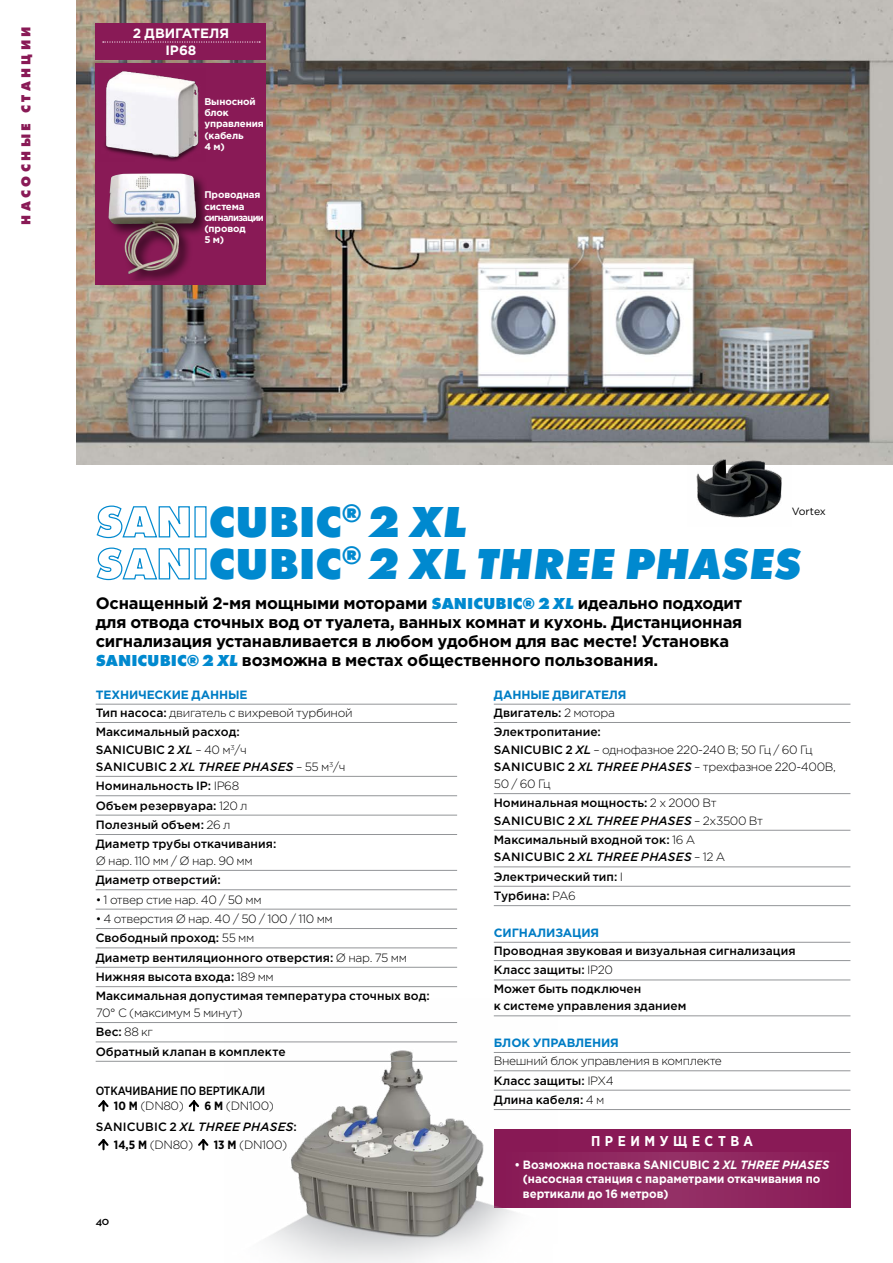
<style>
.page{position:relative;width:893px;height:1263px;background:#fff}
.page>*{position:absolute;margin:0;border:0;box-sizing:border-box;transform-origin:0 0}
.t1{font:italic 800 45px/42px "Futura New";letter-spacing:.005em;color:#0089cf}
.t2{font:700 16.5px/18.8px "Gotham Pro";letter-spacing:-.01em;color:#000}
.t3{font:700 14.25px "Gotham Pro Narrow";letter-spacing:.32em;color:#fff}
.t4{font:800 13.5px "Futura New";letter-spacing:.25em;color:#891a56}
.t5{font:700 13.5px/17.7px "Gotham Pro";color:#fff;text-align:center}
.t6{font:500 12px/19.2px "Gotham Pro";letter-spacing:.005em;color:#000}
.t7{font:300 12px/17.2px "Gotham Pro";letter-spacing:-.03em;color:#000}
.t8{font:700 12px/14.2px "Gotham Pro";color:#fff;scale:.95 1}
.t9{font:italic 500 12px/20.9px "Gotham Pro";letter-spacing:.02em;color:#000}
.t10{font:700 12px "Gotham Pro";letter-spacing:-.01em;color:#007dc5}
.t11{font:500 12px "Gotham Pro Narrow";letter-spacing:-.01em;color:#000}
.t12{font:600 12px "Neutraface 2 Text";color:#000}
.t13{font:10.5px "Gotham Pro";letter-spacing:-.015em;color:#000}
.t14{font:700 9.75px/11.2px "Gotham Pro";letter-spacing:-.01em;color:#fff}
.s1{font-style:normal}
.s2{font-family:"Futura New";font-weight:800;color:#0089cf}
.s3{font-family:"Futura New";font-weight:800;font-style:italic;color:#0089cf}
.s4{font-weight:700;color:#007dc5}
.s5{font-weight:300}
.s6{font-style:italic}
.s7{font-family:"Gotham Pro Narrow";font-weight:700}
.s8{font-family:"Gotham Pro Narrow";font-weight:700;font-style:normal}
.s9{font-weight:300;font-style:normal}
.s10{font-weight:500}
.s11{font-weight:500;font-style:italic}
</style>
<div class="page">
<div style="left:494px;top:1129px;width:356px;height:79px;background:#8f275f"></div>
<div style="left:495px;top:1130px;width:355px;height:22px;background:#891a56"></div>
<img style="left:77px;top:0;width:816px;height:464px">
<div style="left:96px;top:64px;width:170px;height:221px;background:#891a56"></div>
<img style="left:104px;top:71px;width:95px;height:90px">
<div style="left:107px;top:171px;width:99px;height:110px;background:#000;opacity:.6"></div>
<img style="left:108px;top:173px;width:88px;height:102px">
<div style="left:96px;top:23px;width:170px;height:37px;background:#891a56"></div>
<svg style="left:103px;top:41px;width:157px;height:2px"></svg>
<svg style="left:96px;top:505px;width:94px;height:34px"></svg>
<svg style="left:96px;top:547px;width:94px;height:34px"></svg>
<img style="left:224px;top:1015px;width:333px;height:248px">
<hr style="left:96px;top:704px;width:361px;height:1px;background:#939598">
<hr style="left:96px;top:722px;width:361px;height:1px;background:#939598">
<hr style="left:96px;top:776px;width:361px;height:1px;background:#939598">
<hr style="left:96px;top:795px;width:361px;height:1px;background:#939598">
<hr style="left:96px;top:815px;width:361px;height:1px;background:#939598">
<hr style="left:96px;top:834px;width:361px;height:1px;background:#939598">
<hr style="left:96px;top:870px;width:361px;height:1px;background:#939598">
<hr style="left:96px;top:889px;width:361px;height:1px;background:#939598">
<hr style="left:96px;top:909px;width:361px;height:1px;background:#939598">
<hr style="left:96px;top:928px;width:361px;height:1px;background:#939598">
<hr style="left:96px;top:948px;width:361px;height:1px;background:#939598">
<hr style="left:96px;top:967px;width:361px;height:1px;background:#939598">
<hr style="left:96px;top:986px;width:361px;height:1px;background:#939598">
<hr style="left:96px;top:1022px;width:361px;height:1px;background:#939598">
<hr style="left:96px;top:1042px;width:361px;height:1px;background:#939598">
<hr style="left:96px;top:1061px;width:361px;height:1px;background:#939598">
<svg style="left:98px;top:1100px;width:11px;height:12px"></svg>
<svg style="left:188px;top:1100px;width:11px;height:12px"></svg>
<svg style="left:98px;top:1139px;width:11px;height:12px"></svg>
<svg style="left:198px;top:1139px;width:11px;height:12px"></svg>
<hr style="left:494px;top:704px;width:356px;height:1px;background:#939598">
<hr style="left:494px;top:722px;width:356px;height:1px;background:#939598">
<hr style="left:494px;top:793px;width:356px;height:1px;background:#939598">
<hr style="left:494px;top:830px;width:356px;height:1px;background:#939598">
<hr style="left:494px;top:867px;width:356px;height:1px;background:#939598">
<hr style="left:494px;top:886px;width:356px;height:1px;background:#939598">
<hr style="left:494px;top:905px;width:356px;height:1px;background:#939598">
<hr style="left:494px;top:942px;width:356px;height:1px;background:#939598">
<hr style="left:494px;top:960px;width:356px;height:1px;background:#939598">
<hr style="left:494px;top:980px;width:356px;height:1px;background:#939598">
<hr style="left:494px;top:1015px;width:356px;height:1px;background:#939598">
<hr style="left:494px;top:1052px;width:356px;height:1px;background:#939598">
<hr style="left:494px;top:1070px;width:356px;height:1px;background:#939598">
<hr style="left:494px;top:1090px;width:356px;height:1px;background:#939598">
<hr style="left:494px;top:1109px;width:356px;height:1px;background:#939598">
<img style="left:687px;top:450px;width:105px;height:68px">
<p class="t4" style="left:17px;top:224px;width:200px;rotate:-90deg">НАСОСНЫЕ СТАНЦИИ</p>
<p class="t5" style="left:133px;top:24px;width:98px">2 ДВИГАТЕЛЯ<br>IP68</p>
<p class="t14" style="left:204px;top:96px;width:61px">Выносной блок управления (кабель<br>4 м)</p>
<p class="t14" style="left:204px;top:189px;width:61px">Проводная система сигнализации (провод<br>5 м)</p>
<h1 class="t1" style="left:209px;top:500px;width:594px"><span class="s1">CUBIC</span><sup>®</sup> <span class="s1">2</span> XL<br><span class="s1">CUBIC</span><sup>®</sup> 2 XL THREE PHASES</h1>
<p class="t2" style="left:96px;top:594px;width:648px">Оснащенный 2-мя мощными моторами <span class="s2">SANICUBIC® 2</span> <span class="s3">XL</span> идеально подходит для отвода сточных вод от туалета, ванных комнат и кухонь. Дистанционная сигнализация устанавливается в любом удобном для вас месте! Установка <span class="s2">SANICUBIC® 2</span> <span class="s3">XL</span> возможна в местах общественного пользования.</p>
<p class="t13" style="left:792px;top:506px;width:36px">Vortex</p>
<p class="t6" style="left:96px;top:685px;width:258px"><span class="s4">ТЕХНИЧЕСКИЕ ДАННЫЕ<br></span>Тип насоса: <span class="s5">двигатель с вихревой турбиной<br></span>Максимальный расход:</p>
<p class="t6" style="left:96px;top:740px;width:251px;line-height:17.2px">SANICUBIC 2 <span class="s6">XL</span> <span class="s5">– 40 м</span><sup>3</sup><span class="s5">/ч<br></span>SANICUBIC 2 <span class="s6">XL THREE PHASES</span> <span class="s5">– 55 м</span><sup>3</sup><span class="s5">/ч</span></p>
<p class="t6" style="left:96px;top:776px;width:182px">Номинальность IP: <span class="s5">IP68<br></span>Объем резервуара: <span class="s5">120 л<br></span>Полезный объем: <span class="s5">26 л<br></span>Диаметр трубы откачивания:</p>
<p class="t7" style="left:96px;top:852px;width:159px">Ø нар. 110 мм / Ø нар. 90 мм</p>
<p class="t6" style="left:96px;top:870px;width:127px">Диаметр отверстий:</p>
<p class="t7" style="left:96px;top:891px;width:167px">• 1 отвер стие нар. 40 / 50 мм</p>
<p class="t6" style="left:96px;top:909px;width:336px"><span class="s5">• 4 отверстия Ø нар. 40 / 50 / 100 / 110 мм<br></span>Свободный проход: <span class="s5">55 мм<br></span>Диаметр вентиляционного отверстия: <span class="s5">Ø нар. 75 мм </span>Нижняя высота входа: <span class="s5">189 мм<br></span>Максимальная допустимая температура сточных вод:</p>
<p class="t6" style="left:96px;top:1003px;width:191px"><span class="s5">70° C (максимум 5 минут)<br></span>Вес: <span class="s5">88 кг<br></span>Обратный клапан в комплекте</p>
<p class="t11" style="left:96px;top:1083px;width:171px">ОТКАЧИВАНИЕ ПО ВЕРТИКАЛИ</p>
<p class="t7" style="left:114px;top:1097px;width:71px"><span class="s7">10 M</span> (DN80)</p>
<p class="t9" style="left:96px;top:1095px;width:203px;text-indent:109px"><span class="s8">6 M</span> <span class="s9">(DN100)<br></span><span class="s1">SANICUBIC 2</span> XL THREE PHASES<span class="s1">:</span></p>
<p class="t7" style="left:114px;top:1136px;width:81px"><span class="s7">14,5 M</span> (DN80)</p>
<p class="t7" style="left:214px;top:1136px;width:75px"><span class="s7">13 M</span> (DN100)</p>
<p class="t12" style="left:96px;top:1213px;width:15px">40</p>
<p class="t6" style="left:494px;top:685px;width:134px"><span class="s4">ДАННЫЕ ДВИГАТЕЛЯ<br></span>Двигатель: <span class="s5">2 мотора<br></span>Электропитание:</p>
<p class="t7" style="left:494px;top:741px;width:344px"><span class="s10">SANICUBIC 2</span> <span class="s11">XL</span> – однофазное 220-240 В; 50 Гц / 60 Гц<br><span class="s10">SANICUBIC 2</span> <span class="s11">XL THREE PHASES</span> – трехфазное 220-400В,<br>50 / 60 Гц</p>
<p class="t6" style="left:494px;top:794px;width:271px;line-height:17.2px">Номинальная мощность: <span class="s5">2 x 2000 Вт<br></span>SANICUBIC 2 <span class="s6">XL THREE PHASES</span> <span class="s5">– 2х3500 Вт</span></p>
<p class="t6" style="left:494px;top:831px;width:233px;line-height:17.2px">Максимальный входной ток: <span class="s5">16 А<br></span>SANICUBIC 2 <span class="s6">XL THREE PHASES</span> <span class="s5">– 12 A</span></p>
<p class="t6" style="left:494px;top:866px;width:131px">Электрический тип: <span class="s5">I<br></span>Турбина: <span class="s5">PA6</span></p>
<p class="t10" style="left:494px;top:925px;width:107px">СИГНАЛИЗАЦИЯ</p>
<p class="t6" style="left:494px;top:941px;width:303px">Проводная звуковая и визуальная сигнализация<br>Класс защиты: <span class="s5">IP20<br></span>Может быть подключен</p>
<p class="t6" style="left:494px;top:996px;width:194px">к системе управления зданием</p>
<p class="t10" style="left:494px;top:1036px;width:127px">БЛОК УПРАВЛЕНИЯ</p>
<p class="t7" style="left:494px;top:1051px;width:230px;line-height:19.4px">Внешний блок управления в комплекте<br><span class="s10">Класс защиты:</span> IPX4<br><span class="s10">Длина кабеля:</span> 4 м</p>
<p class="t3" style="left:591px;top:1132px;width:164px">ПРЕИМУЩЕСТВА</p>
<p class="t8" style="left:523px;top:1157px;width:324px;text-indent:-8px">• Возможна поставка SANICUBIC 2 <span class="s6">XL THREE PHASES </span>(насосная станция с параметрами откачивания по вертикали до 16 метров)</p>
</div>
